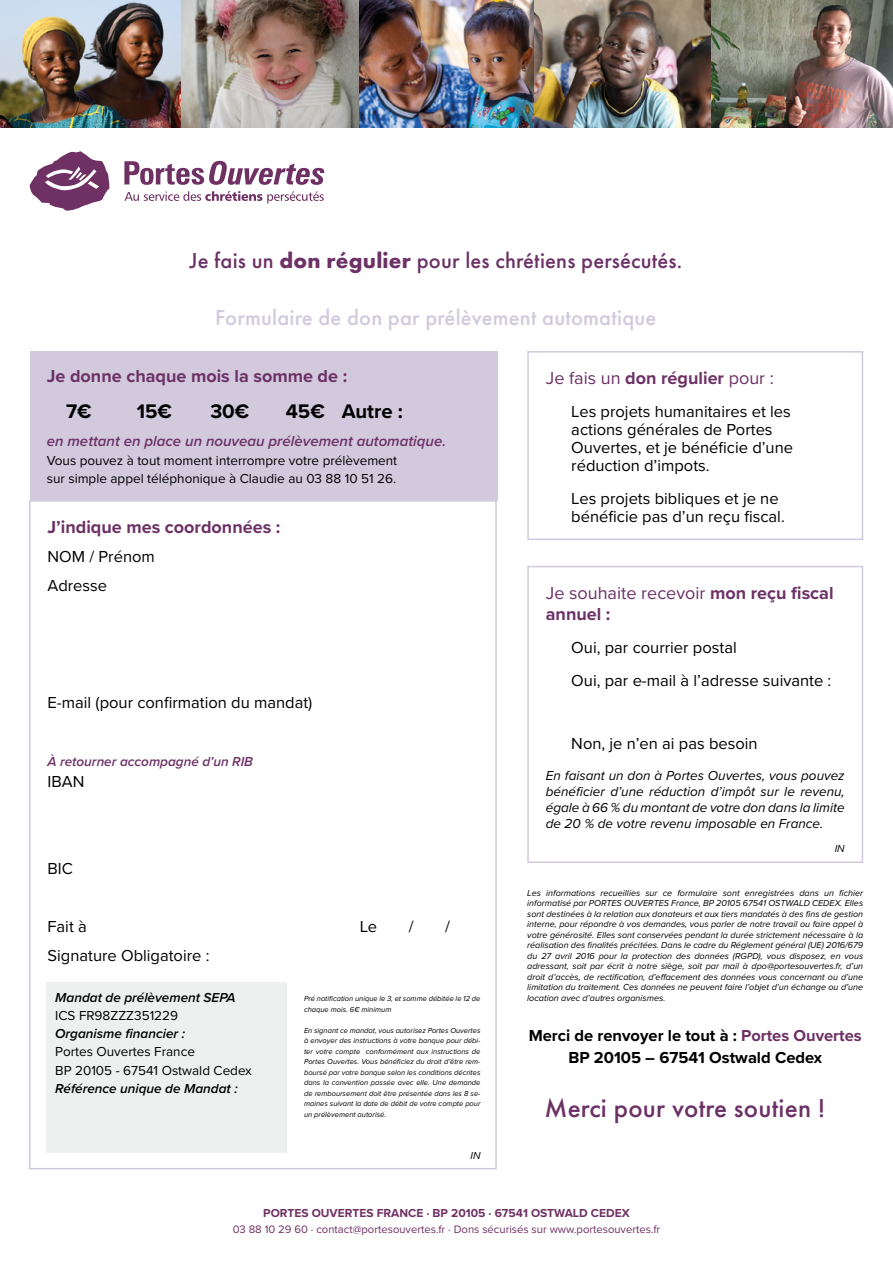
<style>
.page{position:relative;width:893px;height:1263px;background:#fff}
.page>*{position:absolute;margin:0;border:0;box-sizing:border-box;transform-origin:0 0}
.t1{font:500 27px "Futura PT";letter-spacing:.01em;color:#6c3166}
.t2{font:500 22.5px "Futura PT";letter-spacing:.01em;color:#6c3166}
.t3{font:500 22.5px "Futura PT";letter-spacing:.01em;color:#d2c9dd}
.t4{font:700 20.4px "Proxima Nova";color:#000}
.t5{font:700 18px/21.6px "Proxima Nova";color:#6c3166}
.t6{font:18px "Proxima Nova";color:#6c3166}
.t7{font:16.5px/18px "Proxima Nova";color:#000}
.t8{font:700 16.5px/22.5px "Proxima Nova";color:#000;text-align:center}
.t9{font:italic 600 15px "Proxima Nova";color:#6c3166}
.t10{font:italic 13.5px/16.2px "Proxima Nova";color:#000;text-align:justify}
.t11{font:13.5px/18.3px "Proxima Nova";color:#000}
.t12{font:italic 600 13.5px "Proxima Nova";color:#000}
.t13{font:italic 600 13.5px "Proxima Nova";color:#6c3166}
.t14{font:700 12px "Proxima Nova";color:#6f3063}
.t15{font:11.25px "Proxima Nova";color:#6f3063}
.t16{font:italic 10.5px "Proxima Nova";color:#000}
.t17{font:italic 9px/10.5px "Proxima Nova";color:#000;text-align:justify}
.t18{font:italic 7.5px/10.5px "Proxima Nova";color:#000}
.s1{font-weight:700}
.s2{font-weight:400}
.s3{color:#6f3063}
</style>
<div class="page">
<svg style="left:29px;top:151px;width:81px;height:60px"></svg>
<svg style="left:124px;top:161px;width:200px;height:24px"></svg>
<svg style="left:124px;top:191px;width:200px;height:12px"></svg>
<div style="left:30px;top:351px;width:467px;height:149px;background:#d2c9dd"></div>
<div style="left:29px;top:500px;width:468px;height:669px;border:2px solid #d2c9dd"></div>
<div style="left:527px;top:351px;width:336px;height:189px;border:2px solid #d2c9dd"></div>
<div style="left:527px;top:566px;width:336px;height:297px;border:2px solid #d2c9dd"></div>
<div style="left:47px;top:982px;width:240px;height:170px;background:#eeefef"></div>
<img style="left:0;top:0;width:893px;height:127px">
<svg style="left:0;top:0;width:6px;height:6px"></svg>
<svg style="left:887px;top:0;width:6px;height:6px"></svg>
<h2 class="t2" style="left:189px;top:247px;width:494px">Je fais un <span class="s1">don régulier</span> pour les chrétiens persécutés.</h2>
<h2 class="t3" style="left:215px;top:304px;width:443px">Formulaire de don par prélèvement automatique</h2>
<h3 class="t5" style="left:47px;top:365px;width:302px">Je donne chaque mois la somme de :</h3>
<h3 class="t4" style="left:66px;top:396px;width:27px">7€</h3>
<h3 class="t4" style="left:137px;top:396px;width:37px">15€</h3>
<h3 class="t4" style="left:210px;top:396px;width:41px">30€</h3>
<h3 class="t4" style="left:286px;top:396px;width:119px">45€ Autre :</h3>
<h3 class="t9" style="left:47px;top:430px;width:401px">en mettant en place un nouveau prélèvement automatique.</h3>
<h3 class="t11" style="left:47px;top:450px;width:352px">Vous pouvez à tout moment interrompre votre prélèvement sur simple appel téléphonique à Claudie au 03 88 10 51 26.</h3>
<h3 class="t5" style="left:48px;top:516px;width:234px">J’indique mes coordonnées :</h3>
<h3 class="t7" style="left:48px;top:541px;width:109px;line-height:29.1px">NOM / Prénom<br>Adresse</h3>
<h3 class="t7" style="left:48px;top:692px;width:266px">E-mail (pour confirmation du mandat)</h3>
<h3 class="t13" style="left:48px;top:751px;width:207px">À retourner accompagné d’un RIB</h3>
<h3 class="t7" style="left:48px;top:771px;width:38px">IBAN</h3>
<h3 class="t7" style="left:48px;top:859px;width:27px">BIC</h3>
<h3 class="t7" style="left:48px;top:917px;width:41px">Fait à</h3>
<h3 class="t7" style="left:360px;top:917px;width:19px">Le</h3>
<h3 class="t7" style="left:409px;top:917px;width:6px">/</h3>
<h3 class="t7" style="left:445px;top:917px;width:6px">/</h3>
<h3 class="t7" style="left:48px;top:946px;width:164px">Signature Obligatoire :</h3>
<h3 class="t12" style="left:55px;top:987px;width:182px">Mandat de prélèvement SEPA</h3>
<h3 class="t11" style="left:55px;top:1005px;width:124px">ICS FR98ZZZ351229</h3>
<h3 class="t12" style="left:55px;top:1023px;width:131px">Organisme financier :</h3>
<h3 class="t11" style="left:55px;top:1042px;width:198px">Portes Ouvertes France<br>BP 20105 - 67541 Ostwald Cedex</h3>
<h3 class="t12" style="left:55px;top:1078px;width:184px">Référence unique de Mandat :</h3>
<p class="t18" style="left:304px;top:993px;width:178px">Pré notification unique le 3, et somme débitée le 12 de chaque mois. 6€ minimum</p>
<p class="t18" style="left:304px;top:1024px;width:178px;text-align:justify">En signant ce mandat, vous autorisez Portes Ouvertes à envoyer des instructions à votre banque pour débi&shy;ter votre compte conformément aux instructions de Portes Ouvertes. Vous bénéficiez du droit d’être rem&shy;boursé par votre banque selon les conditions décrites dans la convention passée avec elle. Une demande de remboursement doit être présentée dans les 8 se&shy;maines suivant la date de débit de votre compte pour un prélèvement autorisé.</p>
<p class="t16" style="left:471px;top:1147px;width:11px">IN</p>
<h3 class="t6" style="left:546px;top:364px;width:230px">Je fais un <span class="s1">don régulier</span> pour :</h3>
<h3 class="t7" style="left:571px;top:401px;width:223px">Les projets humanitaires et les actions générales de Portes<br>Ouvertes, et je bénéficie d’une réduction d’impots.</h3>
<h3 class="t7" style="left:571px;top:488px;width:215px">Les projets bibliques et je ne bénéficie pas d’un reçu fiscal.</h3>
<h3 class="t5" style="left:546px;top:581px;width:289px"><span class="s2">Je souhaite recevoir</span> mon reçu fiscal annuel :</h3>
<h3 class="t7" style="left:571px;top:630px;width:262px;line-height:32.8px">Oui, par courrier postal<br>Oui, par e-mail à l’adresse suivante :</h3>
<h3 class="t7" style="left:571px;top:733px;width:188px">Non, je n’en ai pas besoin</h3>
<h3 class="t10" style="left:546px;top:766px;width:300px">En faisant un don à Portes Ouvertes, vous pouvez bénéficier d’une réduction d’impôt sur le revenu, égale à 66 % du montant de votre don dans la limite de 20 % de votre revenu imposable en France.</h3>
<p class="t16" style="left:835px;top:841px;width:11px">IN</p>
<p class="t17" style="left:527px;top:887px;width:337px">Les informations recueillies sur ce formulaire sont enregistrées dans un fichier informatisé par PORTES OUVERTES France, BP 20105 67541 OSTWALD CEDEX. Elles sont destinées à la relation aux donateurs et aux tiers mandatés à des fins de gestion interne, pour répondre à vos demandes, vous parler de notre travail ou faire appel à votre générosité. Elles sont conservées pendant la durée strictement nécessaire à la réalisation des finalités précitées. Dans le cadre du Réglement général (UE) 2016/679 du 27 avril 2016 pour la protection des données (RGPD), vous disposez, en vous adressant, soit par écrit à notre siège, soit par mail à dpo@portesouvertes.fr, d’un droit d’accès, de rectification, d’effacement des données vous concernant ou d’une limitation du traitement. Ces données ne peuvent faire l’objet d’un échange ou d’une location avec d’autres organismes.</p>
<h3 class="t8" style="left:529px;top:1023px;width:335px">Merci de renvoyer le tout à : <span class="s3">Portes Ouvertes<br></span>BP 20105 – 67541 Ostwald Cedex</h3>
<h1 class="t1" style="left:544px;top:1092px;width:282px">Merci pour votre soutien !</h1>
<h3 class="t14" style="left:263px;top:1204px;width:368px">PORTES OUVERTES FRANCE ∙ BP 20105 ∙ 67541 OSTWALD CEDEX</h3>
<p class="t15" style="left:233px;top:1221px;width:429px">03 88 10 29 60 ∙ contact@portesouvertes.fr ∙ Dons sécurisés sur www.portesouvertes.fr</p>
</div>
